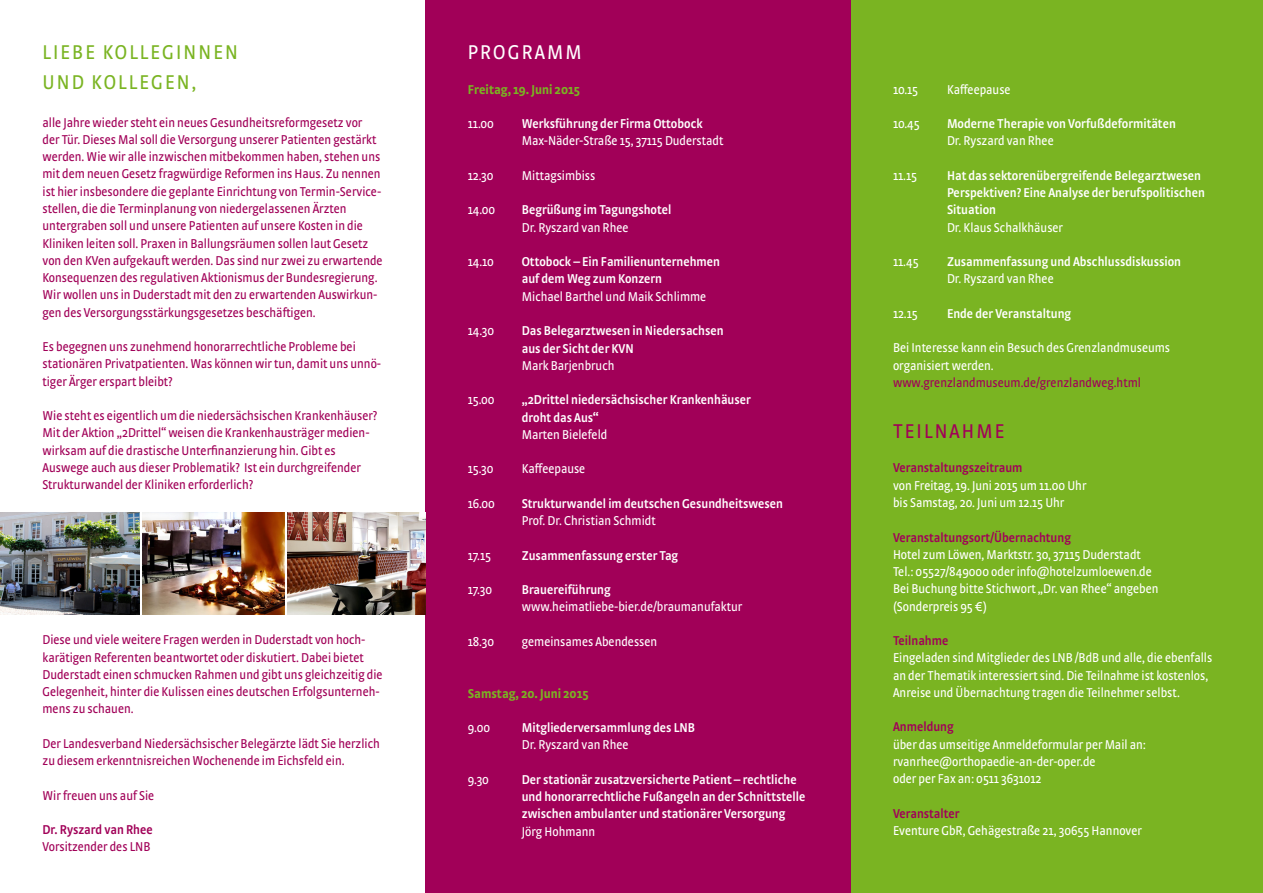
<style>
.page{position:relative;width:1263px;height:893px;background:#fff}
.page>*{position:absolute;margin:0;border:0;box-sizing:border-box;transform-origin:0 0}
.t1{font:21px "Strada Cond";color:#7ab422}
.t2{font:21px "Strada Cond";color:#a10058}
.t3{font:21px "Strada Cond";color:#fff}
.t4{font:13.5px/17.2px "Strada Cond";color:#a10058}
.t5{font:13.5px/17.2px "Strada Cond";color:#fff}
.t6{font:600 13.5px/17.2px "Strada Cond";color:#fff}
.t7{font:600 13.5px "Strada Cond";color:#a10058}
.t8{font:700 13.5px "Strada Cond";color:#7ab422}
</style>
<div class="page">
<div style="left:850px;top:0;width:413px;height:893px;background:#7ab422"></div>
<div style="left:425px;top:0;width:425px;height:893px;background:#a10058"></div>
<img style="left:287px;top:513px;width:138px;height:102px">
<img style="left:0;top:513px;width:140px;height:102px">
<img style="left:142px;top:513px;width:142px;height:102px">
<h1 class="t1" style="left:43px;top:40px;width:22px">Liebe</h1>
<h1 class="t1" style="left:103px;top:40px;width:26px">Kolleginnen</h1>
<h1 class="t1" style="left:43px;top:70px;width:15px">und</h1>
<h1 class="t1" style="left:92px;top:70px;width:26px">Kollegen</h1>
<h1 class="t1" style="left:192px;top:70px;width:6px">,</h1>
<p class="t5" style="left:893px;top:80px;width:27px">10.15</p>
<p class="t5" style="left:947px;top:80px;width:65px">Kaffeepause</p>
<p class="t5" style="left:893px;top:115px;width:28px">10.45</p>
<p class="t6" style="left:947px;top:115px;width:230px">Moderne Therapie von Vorfußdeformitäten</p>
<p class="t5" style="left:947px;top:132px;width:108px">Dr. Ryszard van Rhee</p>
<p class="t5" style="left:893px;top:167px;width:26px">11.15</p>
<p class="t6" style="left:947px;top:166px;width:259px">Hat das sektorenübergreifende Belegarztwesen<br>Perspektiven? Eine Analyse der berufspolitischen<br>Situation</p>
<p class="t5" style="left:947px;top:218px;width:118px">Dr. Klaus Schalkhäuser</p>
<p class="t5" style="left:893px;top:253px;width:27px">11.45</p>
<p class="t6" style="left:947px;top:253px;width:236px">Zusammenfassung und Abschlussdiskussion</p>
<p class="t5" style="left:947px;top:270px;width:108px">Dr. Ryszard van Rhee</p>
<p class="t5" style="left:893px;top:305px;width:26px">12.15</p>
<p class="t6" style="left:947px;top:305px;width:126px">Ende der Veranstaltung</p>
<p class="t5" style="left:893px;top:339px;width:279px">Bei Interesse kann ein Besuch des Grenzlandmuseums organisiert werden.</p>
<p class="t4" style="left:893px;top:374px;width:249px">www.grenzlandmuseum.de/grenzlandweg.html</p>
<h1 class="t3" style="left:468px;top:40px;width:28px">Programm</h1>
<p class="t8" style="left:468px;top:81px;width:114px">Freitag, 19. Juni 2015</p>
<p class="t5" style="left:468px;top:115px;width:28px">11.00</p>
<p class="t6" style="left:522px;top:115px;width:182px">Werksführung der Firma Ottobock</p>
<p class="t5" style="left:522px;top:132px;width:203px">Max-Näder-Straße 15, 37115 Duderstadt</p>
<p class="t5" style="left:468px;top:167px;width:27px">12.30</p>
<p class="t5" style="left:522px;top:167px;width:75px">Mittagsimbiss</p>
<p class="t5" style="left:468px;top:201px;width:29px">14.00</p>
<p class="t6" style="left:522px;top:201px;width:151px">Begrüßung im Tagungshotel</p>
<p class="t5" style="left:522px;top:218px;width:108px">Dr. Ryszard van Rhee</p>
<p class="t5" style="left:468px;top:253px;width:28px">14.10</p>
<p class="t6" style="left:522px;top:253px;width:200px">Ottobock – Ein Familienunternehmen auf dem Weg zum Konzern</p>
<p class="t5" style="left:522px;top:287px;width:186px">Michael Barthel und Maik Schlimme</p>
<p class="t5" style="left:468px;top:322px;width:28px">14.30</p>
<p class="t6" style="left:522px;top:322px;width:203px">Das Belegarztwesen in Niedersachsen aus der Sicht der KVN</p>
<p class="t5" style="left:522px;top:356px;width:94px">Mark Barjenbruch</p>
<p class="t5" style="left:468px;top:391px;width:28px">15.00</p>
<p class="t6" style="left:522px;top:391px;width:231px">„2Drittel niedersächsischer Krankenhäuser droht das Aus“</p>
<p class="t5" style="left:522px;top:425px;width:87px">Marten Bielefeld</p>
<p class="t5" style="left:468px;top:460px;width:27px">15.30</p>
<p class="t5" style="left:522px;top:460px;width:65px">Kaffeepause</p>
<p class="t5" style="left:468px;top:495px;width:29px">16.00</p>
<p class="t6" style="left:522px;top:494px;width:263px">Strukturwandel im deutschen Gesundheitswesen</p>
<p class="t5" style="left:522px;top:512px;width:135px">Prof. Dr. Christian Schmidt</p>
<p class="t5" style="left:468px;top:546px;width:25px">17.15</p>
<p class="t6" style="left:522px;top:546px;width:158px">Zusammenfassung erster Tag</p>
<p class="t5" style="left:468px;top:581px;width:26px">17.30</p>
<p class="t6" style="left:522px;top:581px;width:90px">Brauereiführung</p>
<p class="t5" style="left:522px;top:598px;width:222px">www.heimatliebe-bier.de/braumanufaktur</p>
<p class="t5" style="left:468px;top:633px;width:28px">18.30</p>
<p class="t5" style="left:522px;top:633px;width:137px">gemeinsames Abendessen</p>
<p class="t8" style="left:468px;top:685px;width:122px">Samstag, 20. Juni 2015</p>
<p class="t5" style="left:468px;top:719px;width:24px">9.00</p>
<p class="t6" style="left:522px;top:719px;width:175px">Mitgliederversammlung des LNB</p>
<p class="t5" style="left:522px;top:736px;width:108px">Dr. Ryszard van Rhee</p>
<p class="t5" style="left:468px;top:771px;width:23px">9.30</p>
<p class="t6" style="left:522px;top:770px;width:285px">Der stationär zusatzversicherte Patient – rechtliche und honorarrechtliche Fußangeln an der Schnittstelle zwischen ambulanter und stationärer Versorgung</p>
<p class="t5" style="left:522px;top:822px;width:75px">Jörg Hohmann</p>
<p class="t4" style="left:43px;top:113px;width:342px">alle Jahre wieder steht ein neues Gesundheitsreformgesetz vor der Tür. Dieses Mal soll die Versorgung unserer Patienten gestärkt werden. Wie wir alle inzwischen mitbekommen haben, stehen uns mit dem neuen Gesetz fragwürdige Reformen ins Haus. Zu nennen ist hier insbesondere die geplante Einrichtung von Termin-Service&shy;stellen, die die Terminplanung von niedergelassenen Ärzten untergraben soll und unsere Patienten auf unsere Kosten in die Kliniken leiten soll. Praxen in Ballungsräumen sollen laut Gesetz von den KVen aufgekauft werden. Das sind nur zwei zu erwartende Konsequenzen des regulativen Aktionismus der Bundesregierung.<br>Wir wollen uns in Duderstadt mit den zu erwartenden Auswirkun&shy;gen des Versorgungsstärkungsgesetzes beschäftigen.</p>
<p class="t4" style="left:43px;top:338px;width:340px">Es begegnen uns zunehmend honorarrechtliche Probleme bei stationären Privatpatienten. Was können wir tun, damit uns unnö&shy;tiger Ärger erspart bleibt?</p>
<p class="t4" style="left:43px;top:407px;width:336px">Wie steht es eigentlich um die niedersächsischen Krankenhäuser?<br>Mit der Aktion „2Drittel“ weisen die Krankenhausträger medien&shy;wirksam auf die drastische Unterfinanzierung hin. Gibt es Auswege auch aus dieser Problematik? Ist ein durchgreifender Strukturwandel der Kliniken erforderlich?</p>
<h1 class="t2" style="left:893px;top:419px;width:25px">Teilnahme</h1>
<p class="t7" style="left:893px;top:460px;width:131px">Veranstaltungszeitraum</p>
<p class="t5" style="left:893px;top:476px;width:195px">von Freitag, 19. Juni 2015 um 11.00 Uhr bis Samstag, 20. Juni um 12.15 Uhr</p>
<p class="t7" style="left:893px;top:529px;width:179px">Veranstaltungsort/Übernachtung</p>
<p class="t5" style="left:893px;top:545px;width:267px">Hotel zum Löwen, Marktstr. 30, 37115 Duderstadt Tel.: 05527/849000 oder info@hotelzumloewen.de Bei Buchung bitte Stichwort „Dr. van Rhee“ angeben (Sonderpreis 95 €)</p>
<p class="t7" style="left:893px;top:633px;width:57px">Teilnahme</p>
<p class="t5" style="left:893px;top:649px;width:321px">Eingeladen sind Mitglieder des LNB /BdB und alle, die ebenfalls an der Thematik interessiert sind. Die Teilnahme ist kostenlos,<br>Anreise und Übernachtung tragen die Teilnehmer selbst.</p>
<p class="t7" style="left:893px;top:719px;width:62px">Anmeldung</p>
<p class="t5" style="left:893px;top:735px;width:254px">über das umseitige Anmeldeformular per Mail an: rvanrhee@orthopaedie-an-der-oper.de<br>oder per Fax an: 0511 3631012</p>
<p class="t7" style="left:893px;top:805px;width:68px">Veranstalter</p>
<p class="t5" style="left:893px;top:822px;width:250px">Eventure GbR, Gehägestraße 21, 30655 Hannover</p>
<p class="t4" style="left:43px;top:631px;width:342px">Diese und viele weitere Fragen werden in Duderstadt von hoch&shy;karätigen Referenten beantwortet oder diskutiert. Dabei bietet Duderstadt einen schmucken Rahmen und gibt uns gleichzeitig die Gelegenheit, hinter die Kulissen eines deutschen Erfolgsunterneh&shy;mens zu schauen.</p>
<p class="t4" style="left:43px;top:735px;width:339px">Der Landesverband Niedersächsischer Belegärzte lädt Sie herzlich zu diesem erkenntnisreichen Wochenende im Eichsfeld ein.</p>
<p class="t4" style="left:43px;top:786px;width:113px">Wir freuen uns auf Sie</p>
<p class="t7" style="left:43px;top:822px;width:112px">Dr. Ryszard van Rhee</p>
<p class="t4" style="left:43px;top:838px;width:109px">Vorsitzender des LNB</p>
</div>
